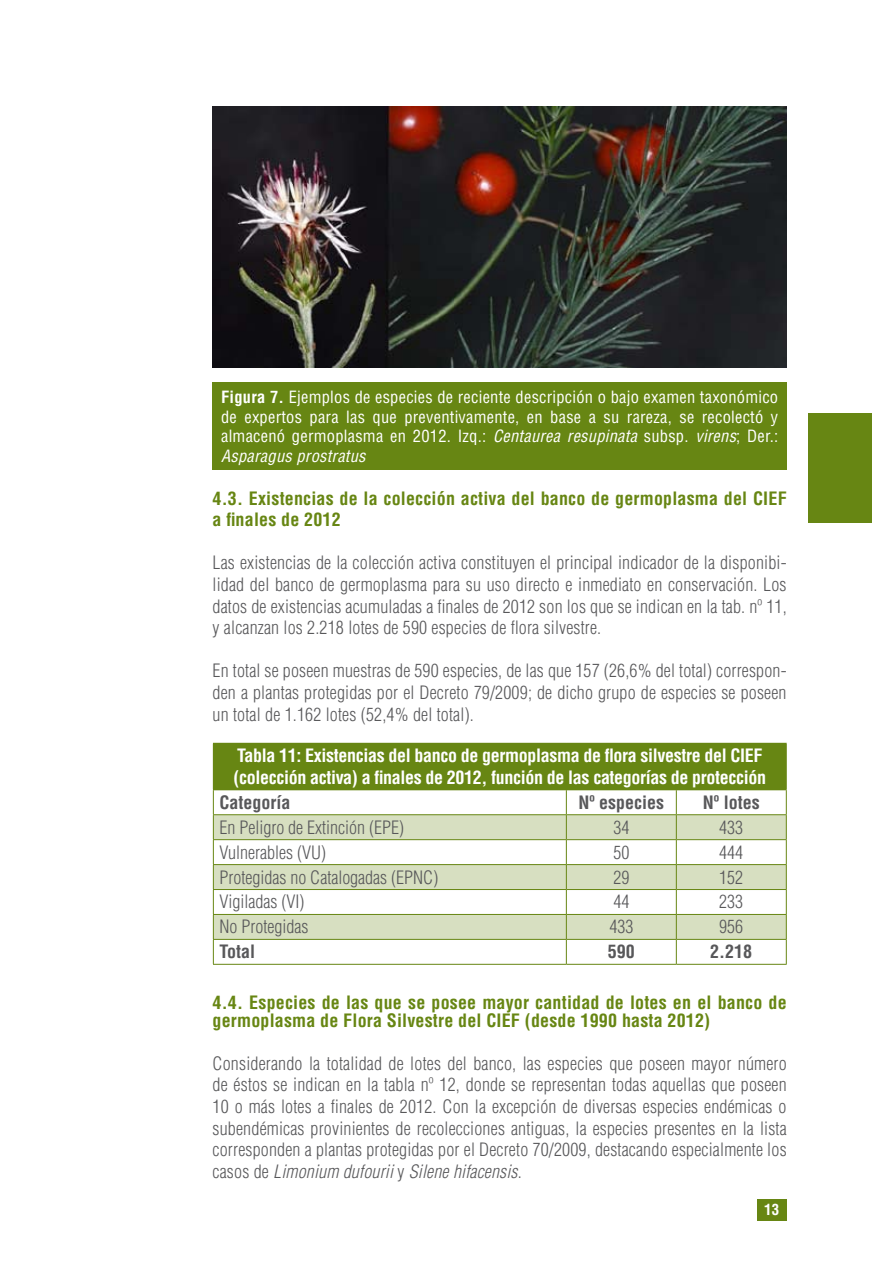
<style>
.page{position:relative;width:893px;height:1263px;background:#fff}
.page>*{position:absolute;margin:0;border:0;box-sizing:border-box;transform-origin:0 0}
.t1{font:300 condensed 18px/21.6px "Helvetica LT Std";letter-spacing:.01em;color:#58585a;text-align:justify}
.t2{font:700 condensed 18px/21.6px "Helvetica LT Std";letter-spacing:.01em;color:#678613}
.t3{font:700 condensed 18px/21.6px "Helvetica LT Std";letter-spacing:-.02em;color:#fff}
.t4{font:700 condensed 18px "Helvetica LT Std";color:#58585a}
.t5{font:condensed 16.5px/19.5px "Helvetica LT Std";letter-spacing:.015em;color:#fff;text-align:justify}
.t6{font:700 condensed 15px "Helvetica LT Std";color:#fff}
.s1{font-weight:700}
.s2{font-style:italic}
</style>
<div class="page">
<div style="left:757px;top:1199px;width:30px;height:21px;background:#678613"></div>
<div style="left:808px;top:413px;width:64px;height:109px;background:#678613"></div>
<img style="left:213px;top:106px;width:574px;height:261px">
<div style="left:213px;top:383px;width:574px;height:87px;background:#678613"></div>
<div style="left:213px;top:743px;width:573px;height:47px;background:#678613"></div>
<svg style="left:214px;top:815px;width:572px;height:124px;fill:#d7dfc1"></svg>
<hr style="left:676px;top:743px;width:111px;height:1px;background:#678613">
<hr style="left:786px;top:744px;width:1px;height:45px;background:#678613">
<hr style="left:676px;top:789px;width:111px;height:1px;background:#678613">
<hr style="left:213px;top:814px;width:353px;height:1px;background:#678613">
<hr style="left:566px;top:814px;width:110px;height:1px;background:#678613">
<hr style="left:676px;top:814px;width:111px;height:1px;background:#678613">
<hr style="left:213px;top:839px;width:353px;height:1px;background:#678613">
<hr style="left:566px;top:839px;width:110px;height:1px;background:#678613">
<hr style="left:676px;top:839px;width:111px;height:1px;background:#678613">
<hr style="left:213px;top:964px;width:353px;height:1px;background:#678613">
<hr style="left:566px;top:964px;width:110px;height:1px;background:#678613">
<hr style="left:676px;top:964px;width:111px;height:1px;background:#678613">
<hr style="left:213px;top:864px;width:353px;height:1px;background:#678613">
<hr style="left:213px;top:889px;width:353px;height:1px;background:#678613">
<hr style="left:566px;top:864px;width:110px;height:1px;background:#678613">
<hr style="left:676px;top:864px;width:111px;height:1px;background:#678613">
<hr style="left:566px;top:889px;width:110px;height:1px;background:#678613">
<hr style="left:676px;top:889px;width:111px;height:1px;background:#678613">
<hr style="left:213px;top:914px;width:353px;height:1px;background:#678613">
<svg style="left:213px;top:790px;width:1px;height:174px"></svg>
<hr style="left:213px;top:939px;width:353px;height:1px;background:#678613">
<hr style="left:566px;top:914px;width:110px;height:1px;background:#678613">
<svg style="left:566px;top:790px;width:1px;height:174px"></svg>
<hr style="left:676px;top:914px;width:111px;height:1px;background:#678613">
<svg style="left:676px;top:790px;width:1px;height:174px"></svg>
<svg style="left:786px;top:790px;width:1px;height:174px"></svg>
<hr style="left:566px;top:939px;width:110px;height:1px;background:#678613">
<hr style="left:676px;top:939px;width:111px;height:1px;background:#678613">
<p class="t5" style="left:221px;top:387px;width:559px"><span class="s1">Figura 7.</span> Ejemplos de especies de reciente descripción o bajo examen taxonómico de expertos para las que preventivamente, en base a su rareza, se recolectó y almacenó germoplasma en 2012. Izq.: <span class="s2">Centaurea resupinata</span> subsp. <span class="s2">virens</span>; Der.:<br><span class="s2">Asparagus prostratus</span></p>
<p class="t2" style="left:213px;top:487px;width:576px">4.3. Existencias de la colección activa del banco de germoplasma del CIEF a finales de 2012</p>
<p class="t1" style="left:213px;top:552px;width:576px">Las existencias de la colección activa constituyen el principal indicador de la disponibi&shy;lidad del banco de germoplasma para su uso directo e inmediato en conservación. Los datos de existencias acumuladas a finales de 2012 son los que se indican en la tab. nº 11, y alcanzan los 2.218 lotes de 590 especies de flora silvestre.</p>
<p class="t1" style="left:213px;top:660px;width:576px">En total se poseen muestras de 590 especies, de las que 157 (26,6% del total) correspon&shy;den a plantas protegidas por el Decreto 79/2009; de dicho grupo de especies se poseen un total de 1.162 lotes (52,4% del total).</p>
<p class="t3" style="left:234px;top:745px;width:534px">Tabla 11: Existencias del banco de germoplasma de flora silvestre del CIEF (colección activa) a finales de 2012, función de las categorías de protección</p>
<p class="t4" style="left:219px;top:791px;width:73px">Categoría</p>
<p class="t4" style="left:578px;top:791px;width:87px">Nº especies</p>
<p class="t4" style="left:703px;top:791px;width:58px">Nº lotes</p>
<p class="t1" style="left:219px;top:816px;width:186px">En Peligro de Extinción (EPE)</p>
<p class="t1" style="left:613px;top:816px;width:17px">34</p>
<p class="t1" style="left:719px;top:816px;width:25px">433</p>
<p class="t1" style="left:219px;top:841px;width:108px">Vulnerables (VU)</p>
<p class="t1" style="left:613px;top:841px;width:17px">50</p>
<p class="t1" style="left:719px;top:841px;width:25px">444</p>
<p class="t1" style="left:219px;top:866px;width:220px">Protegidas no Catalogadas (EPNC)</p>
<p class="t1" style="left:613px;top:866px;width:17px">29</p>
<p class="t1" style="left:719px;top:866px;width:25px">152</p>
<p class="t1" style="left:219px;top:891px;width:86px">Vigiladas (VI)</p>
<p class="t1" style="left:613px;top:891px;width:17px">44</p>
<p class="t1" style="left:719px;top:891px;width:25px">233</p>
<p class="t1" style="left:219px;top:916px;width:90px">No Protegidas</p>
<p class="t1" style="left:609px;top:916px;width:25px">433</p>
<p class="t1" style="left:719px;top:916px;width:25px">956</p>
<p class="t4" style="left:219px;top:940px;width:37px">Total</p>
<p class="t4" style="left:608px;top:940px;width:28px">590</p>
<p class="t4" style="left:710px;top:940px;width:43px">2.218</p>
<p class="t2" style="left:213px;top:993px;width:576px;line-height:18px">4.4. Especies de las que se posee mayor cantidad de lotes en el banco de germoplasma de Flora Silvestre del CIEF (desde 1990 hasta 2012)</p>
<p class="t1" style="left:213px;top:1052px;width:576px">Considerando la totalidad de lotes del banco, las especies que poseen mayor número de éstos se indican en la tabla nº 12, donde se representan todas aquellas que poseen 10 o más lotes a finales de 2012. Con la excepción de diversas especies endémicas o subendémicas provinientes de recolecciones antiguas, la especies presentes en la lista corresponden a plantas protegidas por el Decreto 70/2009, destacando especialmente los casos de <span class="s2">Limonium dufourii</span> y <span class="s2">Silene hifacensis</span>.</p>
<p class="t6" style="left:764px;top:1200px;width:17px">13</p>
</div>
